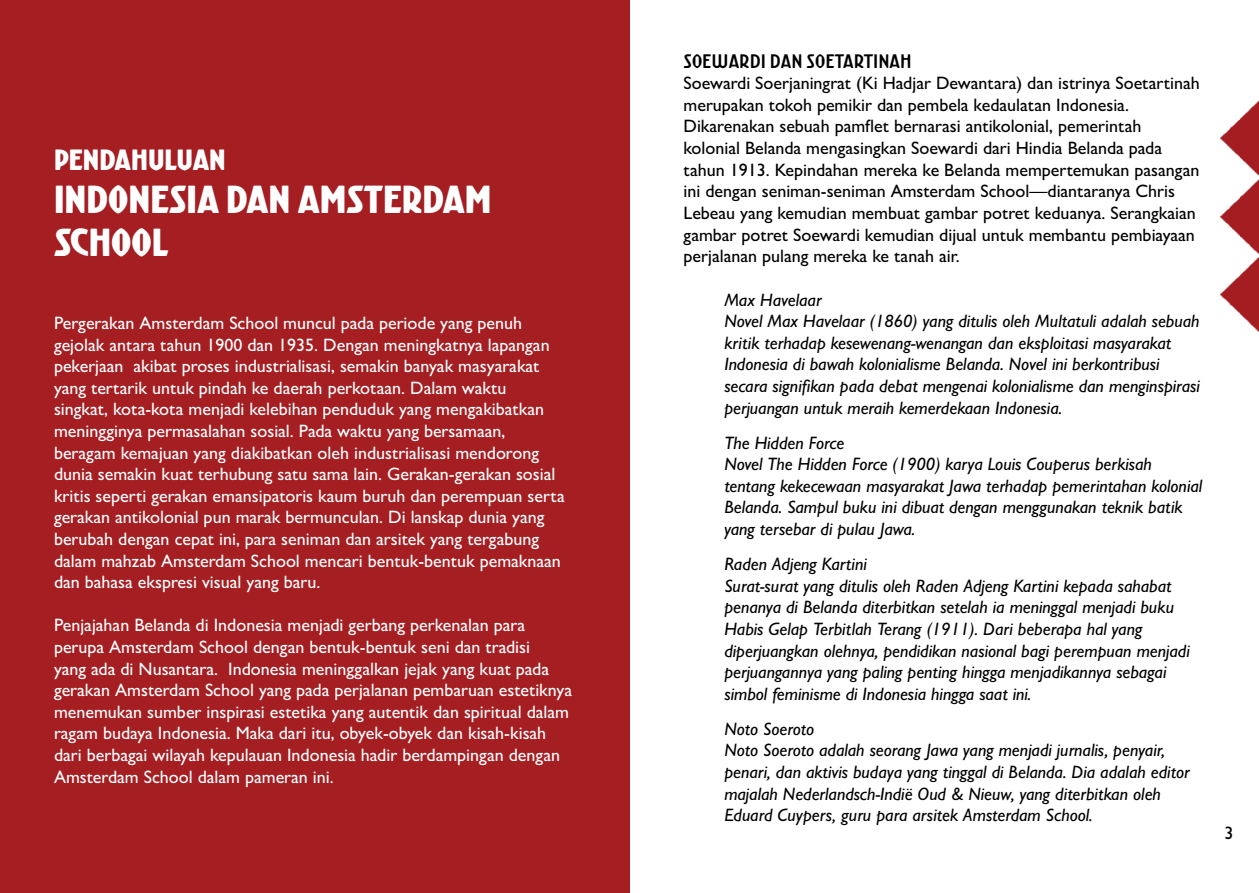
<style>
.page{position:relative;width:1259px;height:893px;background:#fff}
.page>*{position:absolute;margin:0;border:0;box-sizing:border-box;transform-origin:0 0}
.t1{font:36px/43.2px "Kurversbrug";color:#fff}
.t2{font:27px "Kurversbrug";color:#fff}
.t3{font:500 18px/21.6px "Gill Sans";color:#fff}
.t4{font:italic 500 18px/21.6px "Gill Sans";color:#000}
.t5{font:500 18px/21.6px "Gill Sans";color:#000}
.t6{font:300 18px "Kurversbrug";color:#000}
</style>
<div class="page">
<div style="left:0;top:0;width:629px;height:893px;background:#a41e22"></div>
<img style="left:1220px;top:100px;width:39px;height:232px">
<p class="t2" style="left:54px;top:142px;width:173px">PENDAHULUAN</p>
<p class="t1" style="left:54px;top:177px;width:439px">INDONESIA DAN AMSTERDAM<br>SCHOOL</p>
<p class="t3" style="left:54px;top:312px;width:512px">Pergerakan Amsterdam School muncul pada periode yang penuh gejolak antara tahun 1900 dan 1935. Dengan meningkatnya lapangan pekerjaan akibat proses industrialisasi, semakin banyak masyarakat yang tertarik untuk pindah ke daerah perkotaan. Dalam waktu singkat, kota-kota menjadi kelebihan penduduk yang mengakibatkan meningginya permasalahan sosial. Pada waktu yang bersamaan, beragam kemajuan yang diakibatkan oleh industrialisasi mendorong dunia semakin kuat terhubung satu sama lain. Gerakan-gerakan sosial kritis seperti gerakan emansipatoris kaum buruh dan perempuan serta gerakan antikolonial pun marak bermunculan. Di lanskap dunia yang berubah dengan cepat ini, para seniman dan arsitek yang tergabung dalam mahzab Amsterdam School mencari bentuk-bentuk pemaknaan dan bahasa ekspresi visual yang baru.</p>
<p class="t3" style="left:54px;top:614px;width:520px">Penjajahan Belanda di Indonesia menjadi gerbang perkenalan para perupa Amsterdam School dengan bentuk-bentuk seni dan tradisi<br>yang ada di Nusantara. Indonesia meninggalkan jejak yang kuat pada gerakan Amsterdam School yang pada perjalanan pembaruan estetiknya menemukan sumber inspirasi estetika yang autentik dan spiritual dalam ragam budaya Indonesia. Maka dari itu, obyek-obyek dan kisah-kisah dari berbagai wilayah kepulauan Indonesia hadir berdampingan dengan Amsterdam School dalam pameran ini.</p>
<p class="t6" style="left:683px;top:50px;width:230px">SOEWARDI DAN SOETARTINAH</p>
<p class="t5" style="left:683px;top:72px;width:518px">Soewardi Soerjaningrat (Ki Hadjar Dewantara) dan istrinya Soetartinah merupakan tokoh pemikir dan pembela kedaulatan Indonesia.<br>Dikarenakan sebuah pamflet bernarasi antikolonial, pemerintah kolonial Belanda mengasingkan Soewardi dari Hindia Belanda pada tahun 1913. Kepindahan mereka ke Belanda mempertemukan pasangan ini dengan seniman-seniman Amsterdam School—diantaranya Chris Lebeau yang kemudian membuat gambar potret keduanya. Serangkaian gambar potret Soewardi kemudian dijual untuk membantu pembiayaan perjalanan pulang mereka ke tanah air.</p>
<p class="t4" style="left:724px;top:288px;width:99px">Max Havelaar</p>
<p class="t4" style="left:724px;top:310px;width:477px">Novel Max Havelaar (1860) yang ditulis oleh Multatuli adalah sebuah kritik terhadap kesewenang-wenangan dan eksploitasi masyarakat Indonesia di bawah kolonialisme Belanda. Novel ini berkontribusi secara signifikan pada debat mengenai kolonialisme dan menginspirasi perjuangan untuk meraih kemerdekaan Indonesia.</p>
<p class="t4" style="left:724px;top:432px;width:122px">The Hidden Force</p>
<p class="t4" style="left:724px;top:453px;width:479px">Novel The Hidden Force (1900) karya Louis Couperus berkisah tentang kekecewaan masyarakat Jawa terhadap pemerintahan kolonial Belanda. Sampul buku ini dibuat dengan menggunakan teknik batik yang tersebar di pulau Jawa.</p>
<p class="t4" style="left:724px;top:553px;width:144px">Raden Adjeng Kartini</p>
<p class="t4" style="left:724px;top:575px;width:467px">Surat-surat yang ditulis oleh Raden Adjeng Kartini kepada sahabat penanya di Belanda diterbitkan setelah ia meninggal menjadi buku Habis Gelap Terbitlah Terang (1911). Dari beberapa hal yang diperjuangkan olehnya, pendidikan nasional bagi perempuan menjadi perjuangannya yang paling penting hingga menjadikannya sebagai simbol feminisme di Indonesia hingga saat ini.</p>
<p class="t4" style="left:724px;top:718px;width:91px">Noto Soeroto</p>
<p class="t4" style="left:724px;top:739px;width:467px">Noto Soeroto adalah seorang Jawa yang menjadi jurnalis, penyair, penari, dan aktivis budaya yang tinggal di Belanda. Dia adalah editor majalah Nederlandsch-Indië Oud &amp; Nieuw, yang diterbitkan oleh Eduard Cuypers, guru para arsitek Amsterdam School.</p>
<p class="t5" style="left:1224px;top:822px;width:10px">3</p>
</div>
